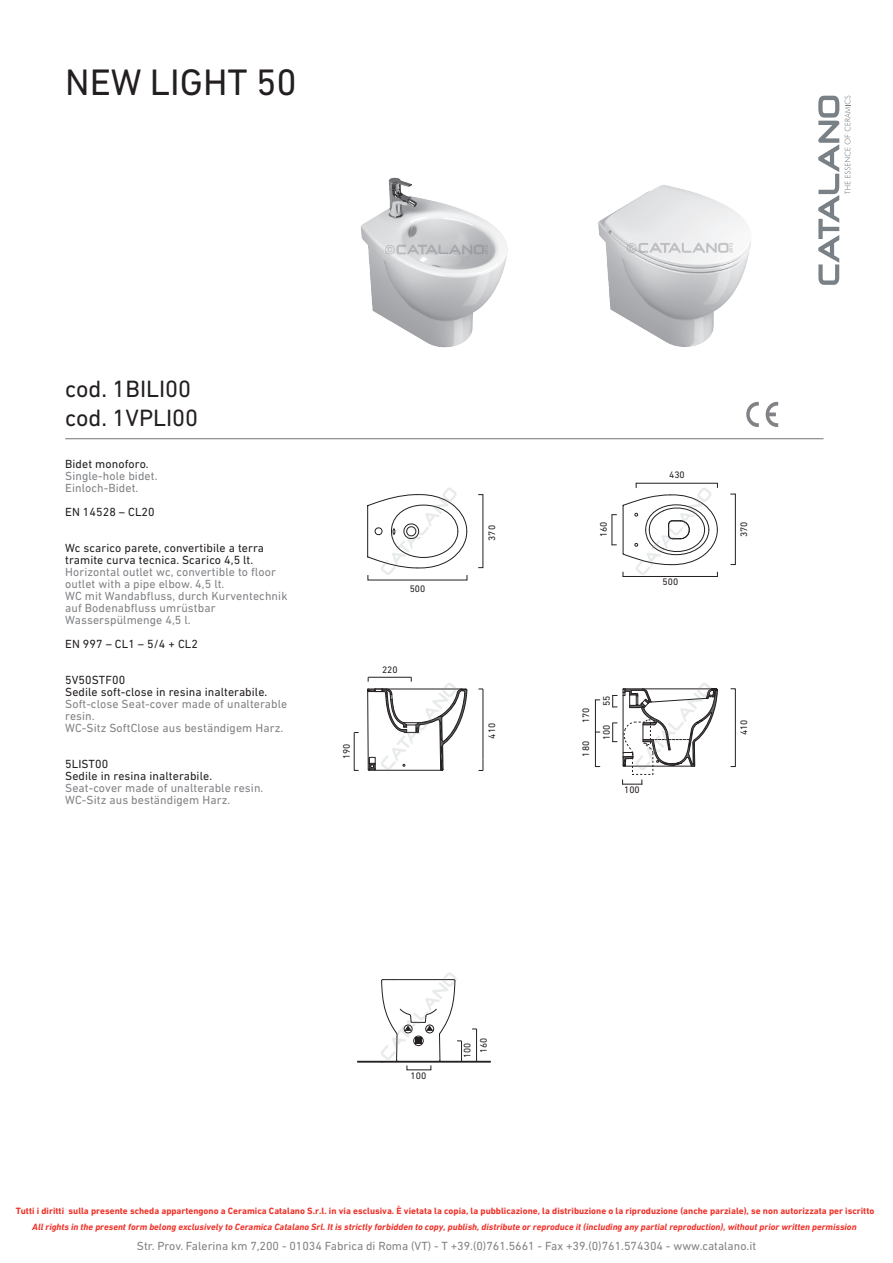
<style>
.page{position:relative;width:893px;height:1263px;background:#fff}
.page>*{position:absolute;margin:0;border:0;box-sizing:border-box;transform-origin:0 0}
.t1{font:37.5px "DIN Next LT Pro";color:#231f20}
.t2{font:24px/28.8px "DIN Next LT Pro";color:#231f20}
.t3{font:12px/12px "DIN Next LT Pro";letter-spacing:.01em;color:#808285}
.t4{font:12px/12px "DIN Next LT Pro";letter-spacing:.01em;color:#231f20}
.t5{font:9.6px/16px "DIN Next LT Pro";color:#231f20;text-align:center}
.t6{font:700 9.3px "DIN Next LT Pro";color:#ef3229}
.t7{font:italic 700 9.3px "DIN Next LT Pro";color:#ef3229}
</style>
<div class="page">
<img style="left:598px;top:185px;width:153px;height:162px">
<img style="left:360px;top:177px;width:148px;height:171px">
<hr style="left:735px;top:494px;width:1px;height:70px;background:#231f20">
<hr style="left:483px;top:689px;width:1px;height:71px;background:#231f20">
<svg style="left:479px;top:760px;width:5px;height:11px"></svg>
<hr style="left:354px;top:732px;width:1px;height:38px;background:#231f20">
<svg style="left:622px;top:780px;width:21px;height:5px"></svg>
<hr style="left:595px;top:700px;width:1px;height:66px;background:#231f20">
<div style="left:731px;top:688px;width:5px;height:79px;border:1px solid #231f20"></div>
<div style="left:632px;top:761px;width:21px;height:14px;border:1px dashed #231f20"></div>
<hr style="left:357px;top:1061px;width:134px;height:2px;background:#231f20">
<hr style="left:476px;top:1029px;width:1px;height:33px;background:#231f20">
<svg style="left:818px;top:96px;width:32px;height:189px"></svg>
<hr style="left:65px;top:438px;width:758px;height:1px;background:#808285">
<svg style="left:746px;top:402px;width:32px;height:25px"></svg>
<svg style="left:367px;top:487px;width:101px;height:88px"></svg>
<svg style="left:611px;top:483px;width:107px;height:94px"></svg>
<svg style="left:367px;top:677px;width:100px;height:94px"></svg>
<svg style="left:381px;top:972px;width:81px;height:89px"></svg>
<svg style="left:612px;top:683px;width:106px;height:87px"></svg>
<h1 class="t1" style="left:65px;top:61px;width:233px">NEW LIGHT 50</h1>
<h2 class="t2" style="left:65px;top:374px;width:135px">cod. 1BILI00 cod. 1VPLI00</h2>
<p class="t4" style="left:65px;top:458px;width:85px">Bidet monoforo.</p>
<p class="t3" style="left:65px;top:470px;width:94px">Single-hole bidet.<br>Einloch-Bidet.</p>
<p class="t4" style="left:65px;top:506px;width:91px">EN 14528 – CL20</p>
<p class="t4" style="left:65px;top:542px;width:200px">Wc scarico parete, convertibile a terra tramite curva tecnica. Scarico 4,5 lt.</p>
<p class="t3" style="left:65px;top:566px;width:224px">Horizontal outlet wc, convertible to floor outlet with a pipe elbow. 4,5 lt.<br>WC mit Wandabfluss, durch Kurventechnik auf Bodenabfluss umrüstbar Wasserspülmenge 4,5 l.</p>
<p class="t4" style="left:65px;top:638px;width:134px">EN 997 – CL1 – 5/4 + CL2</p>
<p class="t4" style="left:65px;top:674px;width:204px">5V50STF00<br>Sedile soft-close in resina inalterabile.</p>
<p class="t3" style="left:65px;top:698px;width:224px">Soft-close Seat-cover made of unalterable resin.<br>WC-Sitz SoftClose aus beständigem Harz.</p>
<p class="t4" style="left:65px;top:758px;width:148px">5LIST00<br>Sedile in resina inalterabile.</p>
<p class="t3" style="left:65px;top:782px;width:200px">Seat-cover made of unalterable resin.<br>WC-Sitz aus beständigem Harz.</p>
<p class="t5" style="left:338px;top:759px;width:17px;rotate:-90deg">190</p>
<p class="t5" style="left:338px;top:764px;width:17px;rotate:-90deg">190</p>
<p class="t5" style="left:410px;top:576px;width:17px">500</p>
<p class="t5" style="left:410px;top:581px;width:17px">500</p>
<p class="t5" style="left:382px;top:661px;width:17px">220</p>
<p class="t5" style="left:382px;top:666px;width:17px">220</p>
<p class="t5" style="left:484px;top:536px;width:17px;rotate:-90deg">370</p>
<p class="t5" style="left:484px;top:541px;width:17px;rotate:-90deg">370</p>
<p class="t5" style="left:484px;top:738px;width:17px;rotate:-90deg">410</p>
<p class="t5" style="left:484px;top:743px;width:17px;rotate:-90deg">410</p>
<p class="t5" style="left:669px;top:462px;width:17px">430</p>
<p class="t5" style="left:669px;top:467px;width:17px">430</p>
<p class="t5" style="left:595px;top:533px;width:17px;rotate:-90deg">160</p>
<p class="t5" style="left:736px;top:533px;width:17px;rotate:-90deg">370</p>
<p class="t5" style="left:595px;top:537px;width:17px;rotate:-90deg">160</p>
<p class="t5" style="left:736px;top:537px;width:17px;rotate:-90deg">370</p>
<p class="t5" style="left:663px;top:569px;width:17px">500</p>
<p class="t5" style="left:663px;top:574px;width:17px">500</p>
<p class="t5" style="left:578px;top:723px;width:17px;rotate:-90deg">170</p>
<p class="t5" style="left:578px;top:728px;width:17px;rotate:-90deg">170</p>
<p class="t5" style="left:578px;top:757px;width:17px;rotate:-90deg">180</p>
<p class="t5" style="left:578px;top:761px;width:17px;rotate:-90deg">180</p>
<p class="t5" style="left:598px;top:711px;width:17px;rotate:-90deg">555</p>
<p class="t5" style="left:598px;top:740px;width:17px;rotate:-90deg">100</p>
<p class="t5" style="left:736px;top:735px;width:17px;rotate:-90deg">410</p>
<p class="t5" style="left:736px;top:740px;width:17px;rotate:-90deg">410</p>
<p class="t5" style="left:598px;top:745px;width:12px;rotate:-90deg">10</p>
<p class="t5" style="left:624px;top:781px;width:17px">100</p>
<p class="t5" style="left:624px;top:786px;width:17px">100</p>
<p class="t5" style="left:411px;top:1068px;width:17px">100</p>
<p class="t5" style="left:459px;top:1058px;width:22px;rotate:-90deg">100<br>160</p>
<p class="t6" style="left:16px;top:1205px;width:860px">Tutti i diritti sulla presente scheda appartengono a Ceramica Catalano S.r.l. in via esclusiva. È vietata la copia, la pubblicazione, la distribuzione o la riproduzione (anche parziale), se non autorizzata per iscritto</p>
<p class="t7" style="left:32px;top:1221px;width:826px">All rights in the present form belong exclusively to Ceramica Catalano Srl. It is strictly forbidden to copy, publish, distribute or reproduce it (including any partial reproduction), without prior written permission</p>
<p class="t3" style="left:137px;top:1239px;width:621px">Str. Prov. Falerina km 7,200 - 01034 Fabrica di Roma (VT) - T +39.(0)761.5661 - Fax +39.(0)761.574304 - www.catalano.it</p>
</div>
